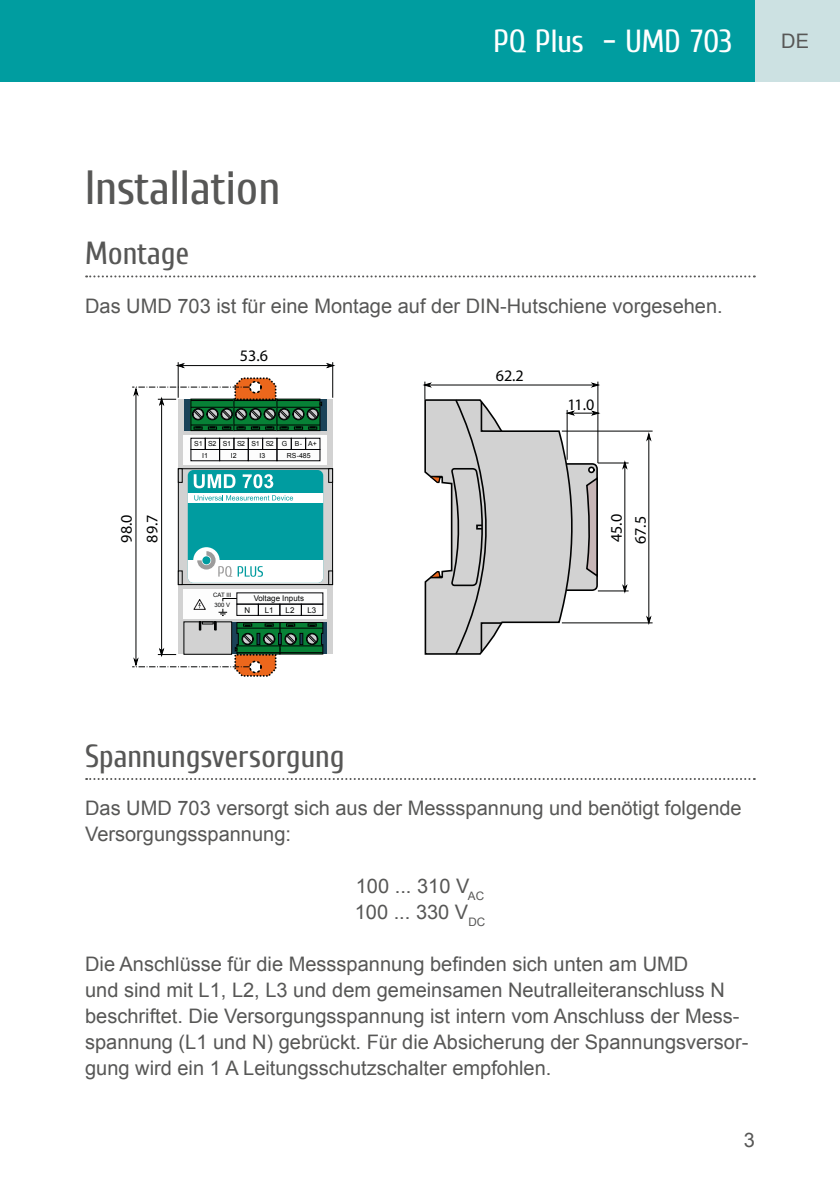
<style>
.page{position:relative;width:840px;height:1191px;background:#fff}
.page>*{position:absolute;margin:0;border:0;box-sizing:border-box;transform-origin:0 0}
.t1{font:48px "Cuprum";color:#575756}
.t2{font:32px "Cuprum";color:#575756}
.t3{font:32px "Cuprum";color:#fff}
.t4{font:20px/26px "Arial";color:#575756}
.t5{font:16px/25.6px "Myriad Pro";color:#010202}
.t6{font:8px "Arial";color:#010202}
.t7{font:7px/11.4px "Arial";color:#010202}
.t8{font:6px "Arial";color:#010202}
</style>
<div class="page">
<div style="left:0;top:0;width:839px;height:81px;background:#009da0"></div>
<div style="left:754px;top:0;width:85px;height:81px;background:#cce1e2"></div>
<svg style="left:86px;top:275px;width:668px;height:2px"></svg>
<svg style="left:86px;top:778px;width:668px;height:2px"></svg>
<div style="left:184px;top:622px;width:143px;height:32px;background:linear-gradient(to bottom,#1a4258,#1a4258)"></div>
<div style="left:184px;top:399px;width:143px;height:32px;background:#1a4258"></div>
<div style="left:178px;top:431px;width:154px;height:191px;background:linear-gradient(to right,#cfcfcf,#cfcfcf)"></div>
<div style="left:327px;top:399px;width:5px;height:32px;background:#d2d2d2"></div>
<div style="left:178px;top:399px;width:6px;height:32px;background:#d2d2d2"></div>
<div style="left:184px;top:435px;width:143px;height:29px;background:#fdfdfd"></div>
<div style="left:205px;top:438px;width:15px;height:12px;border:1px solid #030306"></div>
<div style="left:219px;top:438px;width:15px;height:12px;border:1px solid #030306"></div>
<div style="left:233px;top:438px;width:15px;height:12px;border:1px solid #030306"></div>
<div style="left:248px;top:438px;width:15px;height:12px;border:1px solid #030306"></div>
<div style="left:262px;top:438px;width:15px;height:12px;border:1px solid #030306"></div>
<div style="left:276px;top:438px;width:15px;height:12px;border:1px solid #030306"></div>
<div style="left:291px;top:438px;width:15px;height:12px;border:1px solid #030306"></div>
<div style="left:305px;top:438px;width:15px;height:12px;border:1px solid #030306"></div>
<div style="left:219px;top:449px;width:29px;height:12px;border:1px solid #030306"></div>
<div style="left:248px;top:449px;width:29px;height:12px;border:1px solid #030306"></div>
<div style="left:276px;top:449px;width:44px;height:12px;border:1px solid #030306"></div>
<div style="left:327px;top:622px;width:5px;height:32px;background:#d2d2d2"></div>
<div style="left:184px;top:589px;width:143px;height:29px;background:#fdfdfd"></div>
<div style="left:236px;top:604px;width:22px;height:11px;border:1px solid #030306"></div>
<div style="left:258px;top:604px;width:22px;height:11px;border:1px solid #030306"></div>
<div style="left:279px;top:604px;width:22px;height:11px;border:1px solid #030306"></div>
<div style="left:301px;top:604px;width:22px;height:11px;border:1px solid #030306"></div>
<svg style="left:222px;top:598px;width:15px;height:4px"></svg>
<svg style="left:218px;top:609px;width:9px;height:7px"></svg>
<svg style="left:193px;top:599px;width:13px;height:11px"></svg>
<svg style="left:180px;top:470px;width:150px;height:112px;background:#c9cdcd"></svg>
<div style="left:178px;top:468px;width:154px;height:116px;border:1px solid #010202"></div>
<div style="left:178px;top:468px;width:4px;height:14px;border:1px solid #010202"></div>
<div style="left:178px;top:571px;width:4px;height:13px;border:1px solid #010202"></div>
<div style="left:328px;top:468px;width:4px;height:14px;border:1px solid #010202"></div>
<div style="left:328px;top:571px;width:4px;height:13px;border:1px solid #010202"></div>
<svg style="left:193px;top:419px;width:39px;height:10px"></svg>
<div style="left:191px;top:399px;width:43px;height:32px;border:1px solid #010202"></div>
<hr style="left:191px;top:425px;width:43px;height:1px;background:#010202">
<svg style="left:222px;top:427px;width:9px;height:2px"></svg>
<svg style="left:208px;top:427px;width:8px;height:2px"></svg>
<svg style="left:194px;top:427px;width:8px;height:2px"></svg>
<div style="left:192px;top:408px;width:12px;height:12px;border:1px solid #010202;border-radius:50%"></div>
<div style="left:206px;top:408px;width:12px;height:12px;border:1px solid #010202;border-radius:50%"></div>
<div style="left:221px;top:408px;width:11px;height:12px;border:1px solid #010202;border-radius:50%"></div>
<svg style="left:236px;top:419px;width:39px;height:10px"></svg>
<div style="left:234px;top:399px;width:43px;height:32px;border:1px solid #010202"></div>
<hr style="left:234px;top:425px;width:43px;height:1px;background:#010202">
<svg style="left:265px;top:427px;width:9px;height:2px"></svg>
<svg style="left:251px;top:427px;width:8px;height:2px"></svg>
<svg style="left:237px;top:427px;width:8px;height:2px"></svg>
<div style="left:235px;top:408px;width:12px;height:12px;border:1px solid #010202;border-radius:50%"></div>
<div style="left:249px;top:408px;width:12px;height:12px;border:1px solid #010202;border-radius:50%"></div>
<div style="left:264px;top:408px;width:11px;height:12px;border:1px solid #010202;border-radius:50%"></div>
<svg style="left:279px;top:401px;width:39px;height:28px"></svg>
<div style="left:277px;top:399px;width:43px;height:32px;border:1px solid #010202"></div>
<hr style="left:277px;top:425px;width:43px;height:1px;background:#010202">
<hr style="left:277px;top:407px;width:43px;height:1px;background:#010202">
<hr style="left:277px;top:400px;width:43px;height:1px;background:#010202">
<svg style="left:308px;top:427px;width:9px;height:2px"></svg>
<svg style="left:294px;top:427px;width:8px;height:2px"></svg>
<svg style="left:280px;top:427px;width:8px;height:2px"></svg>
<div style="left:278px;top:408px;width:12px;height:12px;border:1px solid #010202;border-radius:50%"></div>
<div style="left:292px;top:408px;width:12px;height:12px;border:1px solid #010202;border-radius:50%"></div>
<div style="left:293px;top:409px;width:10px;height:10px;background:#040706;border:1px solid #010202;border-radius:50%"></div>
<div style="left:307px;top:408px;width:11px;height:12px;border:1px solid #010202;border-radius:50%"></div>
<svg style="left:294px;top:402px;width:28px;height:17px"></svg>
<hr style="left:561px;top:622px;width:91px;height:1px;background:#010202">
<hr style="left:597px;top:462px;width:31px;height:1px;background:#010202">
<hr style="left:597px;top:590px;width:31px;height:1px;background:#010202">
<hr style="left:624px;top:463px;width:1px;height:128px;background:#010202">
<svg style="left:622px;top:460px;width:5px;height:9px"></svg>
<svg style="left:622px;top:584px;width:5px;height:9px"></svg>
<hr style="left:561px;top:431px;width:91px;height:1px;background:#010202">
<hr style="left:648px;top:434px;width:1px;height:188px;background:#010202">
<svg style="left:646px;top:432px;width:5px;height:9px"></svg>
<svg style="left:645px;top:615px;width:6px;height:10px"></svg>
<svg style="left:422px;top:381px;width:178px;height:274px"></svg>
<hr style="left:161px;top:399px;width:1px;height:255px;background:#010202">
<hr style="left:135px;top:389px;width:1px;height:275px;background:#010202">
<svg style="left:132px;top:377px;width:156px;height:42px"></svg>
<svg style="left:132px;top:622px;width:191px;height:54px"></svg>
<hr style="left:178px;top:362px;width:1px;height:36px;background:#010202">
<hr style="left:332px;top:362px;width:1px;height:36px;background:#010202">
<hr style="left:178px;top:365px;width:154px;height:1px;background:#010202">
<svg style="left:175px;top:363px;width:10px;height:5px"></svg>
<svg style="left:326px;top:363px;width:9px;height:5px"></svg>
<svg style="left:188px;top:470px;width:135px;height:113px"></svg>
<h2 class="t3" style="left:493px;top:22px;width:240px">PQ Plus – UMD 703</h2>
<h1 class="t1" style="left:85px;top:159px;width:196px">Installation</h1>
<h2 class="t2" style="left:85px;top:234px;width:105px">Montage</h2>
<p class="t4" style="left:85px;top:293px;width:638px">Das UMD 703 ist für eine Montage auf der DIN-Hutschiene vorgesehen.</p>
<p class="t5" style="left:240px;top:342px;width:30px">53.6</p>
<p class="t7" style="left:208px;top:438px;width:110px">S2 S1 S2 S1 S2 G B- A+</p>
<p class="t7" style="left:202px;top:438px;width:7px;text-indent:-8px">S1<br>I1</p>
<p class="t7" style="left:231px;top:449px;width:7px">I2</p>
<p class="t7" style="left:259px;top:449px;width:7px">I3</p>
<p class="t7" style="left:287px;top:449px;width:25px">RS-485</p>
<p class="t5" style="left:495px;top:363px;width:30px">62.2</p>
<p class="t5" style="left:567px;top:391px;width:28px">11.0</p>
<p class="t5" style="left:113px;top:542px;width:30px;rotate:-90deg">98.0<br>89.7</p>
<p class="t5" style="left:603px;top:544px;width:31px;line-height:24px;rotate:-90deg">45.0<br>67.5</p>
<p class="t8" style="left:213px;top:591px;width:20px">CAT III</p>
<p class="t8" style="left:214px;top:601px;width:17px">300 V</p>
<p class="t6" style="left:254px;top:592px;width:52px">Voltage Inputs</p>
<p class="t6" style="left:244px;top:604px;width:7px">N</p>
<p class="t6" style="left:264px;top:604px;width:10px">L1</p>
<p class="t6" style="left:285px;top:604px;width:10px">L2</p>
<p class="t6" style="left:307px;top:604px;width:10px">L3</p>
<p class="t4" style="left:780px;top:28px;width:29px">DE</p>
<h2 class="t2" style="left:85px;top:737px;width:261px">Spannungsversorgung</h2>
<p class="t4" style="left:85px;top:795px;width:657px">Das UMD 703 versorgt sich aus der Messspannung und benötigt folgende<br>Versorgungsspannung:</p>
<p class="t4" style="left:354px;top:873px;width:132px">100 ... 310 V<sub>AC<br></sub>100 ... 330 V<sub>DC</sub></p>
<p class="t4" style="left:85px;top:951px;width:664px">Die Anschlüsse für die Messspannung befinden sich unten am UMD<br>und sind mit L1, L2, L3 und dem gemeinsamen Neutralleiteranschluss N beschriftet. Die Versorgungsspannung ist intern vom Anschluss der Mess&shy;spannung (L1 und N) gebrückt. Für die Absicherung der Spannungsversor&shy;gung wird ein 1 A Leitungsschutzschalter empfohlen.</p>
<p class="t4" style="left:743px;top:1127px;width:13px">3</p>
</div>
